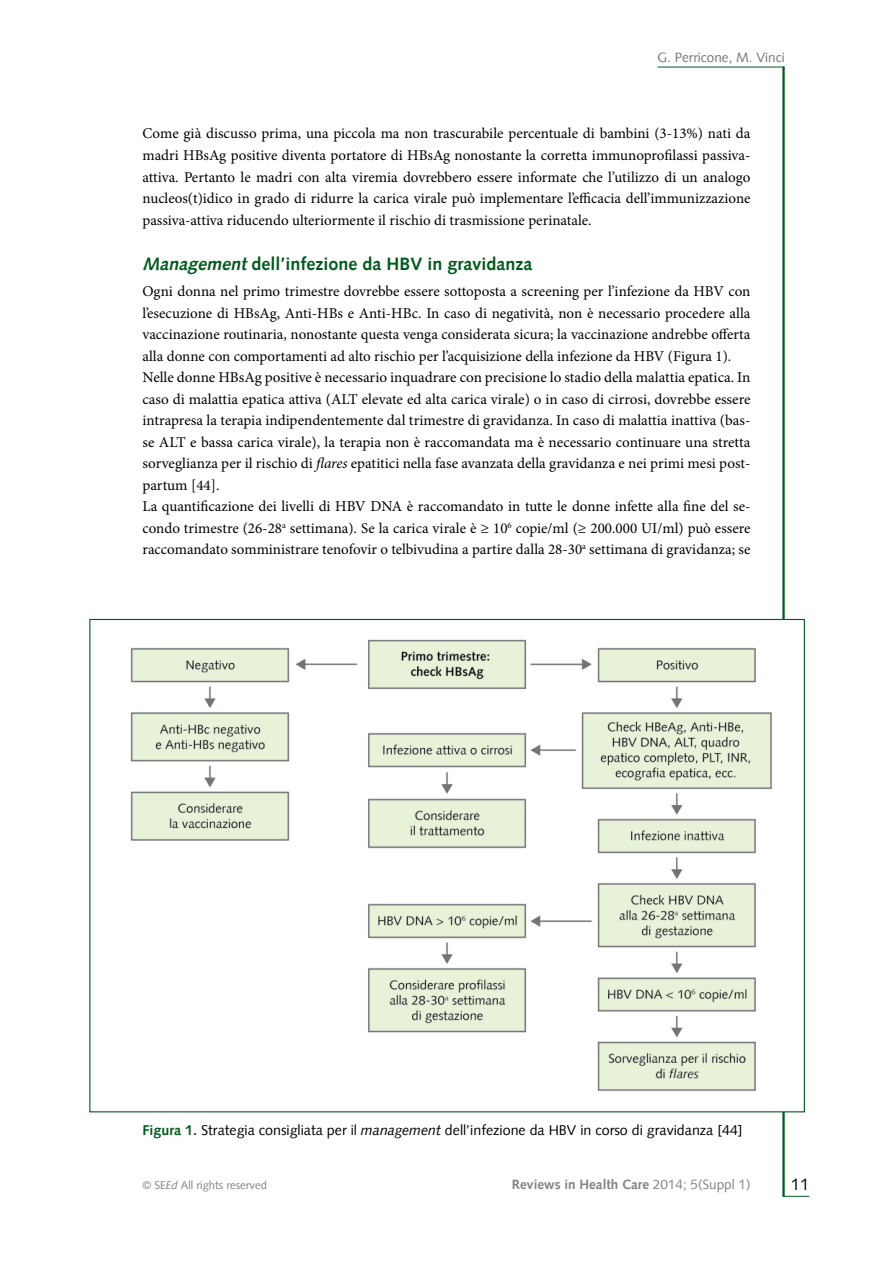
<style>
.page{position:relative;width:893px;height:1263px;background:#fff}
.page>*{position:absolute;margin:0;border:0;box-sizing:border-box;transform-origin:0 0}
.sottotitolo_2{font:700 18px "Syntax LT";color:#005a1c}
.t1{font:16.5px "Syntax LT";color:#000}
.testo{font:15px/21.5px "Minion Pro";color:#000;text-align:justify}
.t2{font:14.25px "Syntax LT";color:#000}
.t3{font:700 13.5px "Syntax LT";color:#818084}
.t4{font:13.5px "Syntax LT";color:#757378}
.t5{font:11.25px "Syntax LT";color:#818084}
.s1{font-style:italic}
.s2{font-weight:700;color:#005a1c}
.s3{font-weight:400}
</style>
<div class="page">
<svg style="left:782px;top:1196px;width:27px;height:1px"></svg>
<hr style="left:782px;top:67px;width:3px;height:1129px;background:#005a1c">
<hr style="left:657px;top:67px;width:128px;height:1px;background:#005a1c">
<img style="left:130px;top:621px;width:655px;height:489px">
<p class="t4" style="left:657px;top:50px;width:129px">G. Perricone, M. Vinci</p>
<p class="testo" style="left:142px;top:123px;width:610px">Come già discusso prima, una piccola ma non trascurabile percentuale di bambini (3-13%) nati da madri HBsAg positive diventa portatore di HBsAg nonostante la corretta immunoprofilassi passiva&shy;attiva. Pertanto le madri con alta viremia dovrebbero essere informate che l’utilizzo di un analogo nucleos(t)idico in grado di ridurre la carica virale può implementare l’efficacia dell’immunizzazione passiva-attiva riducendo ulteriormente il rischio di trasmissione perinatale.</p>
<p class="sottotitolo_2" style="left:142px;top:254px;width:392px"><span class="s1">Management</span> dell’infezione da HBV in gravidanza</p>
<p class="testo" style="left:142px;top:281px;width:610px">Ogni donna nel primo trimestre dovrebbe essere sottoposta a screening per l’infezione da HBV con l’esecuzione di HBsAg, Anti-HBs e Anti-HBc. In caso di negatività, non è necessario procedere alla vaccinazione routinaria, nonostante questa venga considerata sicura; la vaccinazione andrebbe offerta alla donne con comportamenti ad alto rischio per l’acquisizione della infezione da HBV (Figura 1).</p>
<p class="testo" style="left:142px;top:367px;width:610px">Nelle donne HBsAg positive è necessario inquadrare con precisione lo stadio della malattia epatica. In caso di malattia epatica attiva (ALT elevate ed alta carica virale) o in caso di cirrosi, dovrebbe essere intrapresa la terapia indipendentemente dal trimestre di gravidanza. In caso di malattia inattiva (bas‑ se ALT e bassa carica virale), la terapia non è raccomandata ma è necessario continuare una stretta sorveglianza per il rischio di <span class="s1">flares</span> epatitici nella fase avanzata della gravidanza e nei primi mesi post&shy;partum [44].</p>
<p class="testo" style="left:142px;top:496px;width:610px">La quantificazione dei livelli di HBV DNA è raccomandato in tutte le donne infette alla fine del se‑ condo trimestre (26-28<sup>a</sup> settimana). Se la carica virale è ≥ 10<sup>6</sup> copie/ml (≥ 200.000 UI/ml) può essere raccomandato somministrare tenofovir o telbivudina a partire dalla 28-30<sup>a</sup> settimana di gravidanza; se</p>
<p class="t2" style="left:142px;top:1122px;width:602px"><span class="s2">Figura 1.</span> Strategia consigliata per il <span class="s1">management</span> dell’infezione da HBV in corso di gravidanza [44]</p>
<p class="t5" style="left:142px;top:1178px;width:126px">© SE<span class="s1">Ed</span> All rights reserved</p>
<p class="t3" style="left:512px;top:1176px;width:240px">Reviews in Health Care <span class="s3">2014; 5(Suppl 1)</span></p>
<p class="t1" style="left:791px;top:1174px;width:20px">11</p>
</div>
